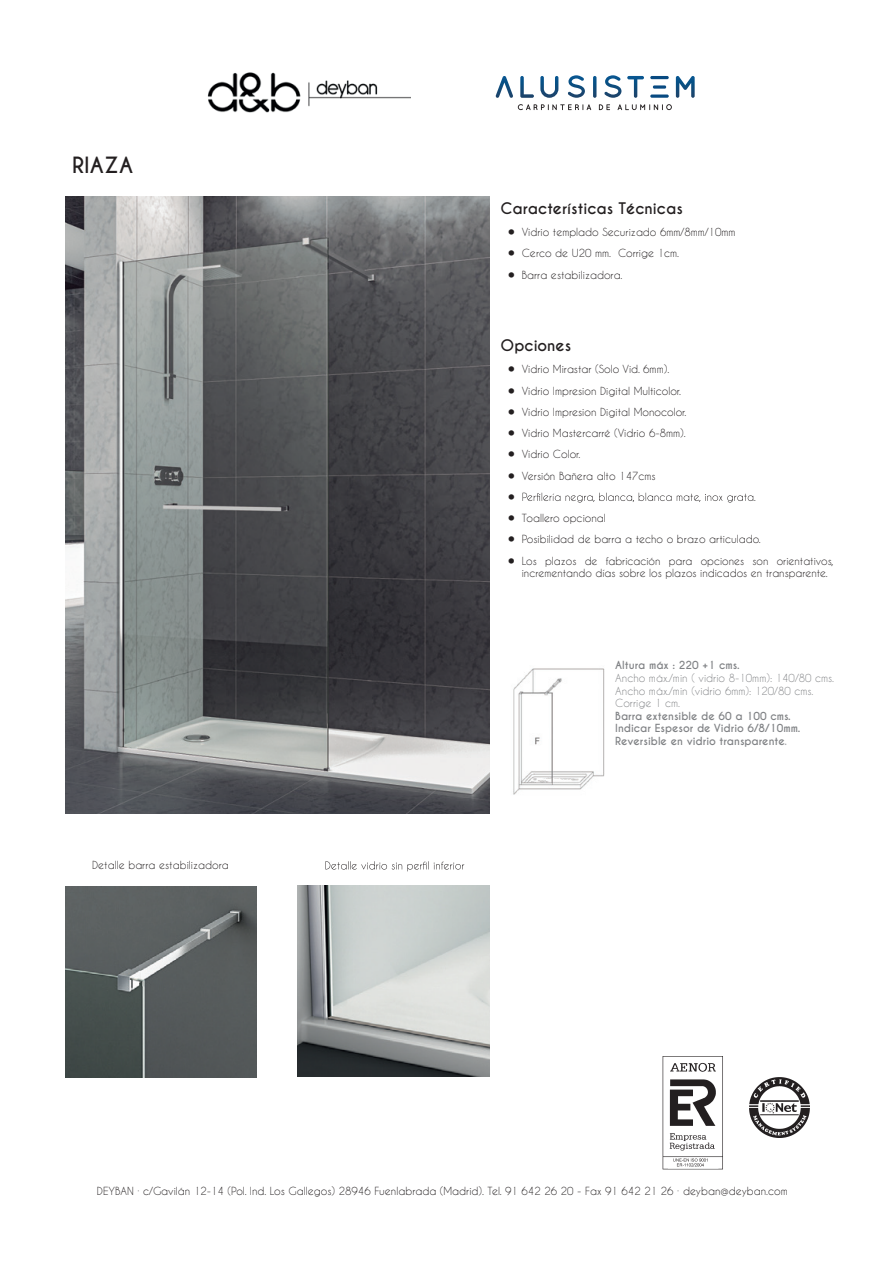
<style>
.page{position:relative;width:893px;height:1263px;background:#fff}
.page>*{position:absolute;margin:0;border:0;box-sizing:border-box;transform-origin:0 0}
.t1{font:36px "Caviar Dreams";color:#231f20}
.t2{font:700 21px "Caviar Dreams";color:#231f20}
.t3{font:700 15px "Caviar Dreams";color:#231f20}
.t4{font:10.5px/12.6px "Caviar Dreams";color:#231f20}
.t5{font:700 10.5px/12.6px "Caviar Dreams";color:#808285}
.t6{font:10.5px/12.6px "Caviar Dreams";color:#808285}
.s1{font-size:36px}
.s2{color:#a8a9ad}
</style>
<div class="page">
<img style="left:749px;top:1077px;width:60px;height:61px">
<img style="left:663px;top:1056px;width:60px;height:113px">
<img style="left:65px;top:196px;width:424px;height:617px">
<img style="left:65px;top:886px;width:192px;height:191px">
<img style="left:298px;top:885px;width:191px;height:192px">
<svg style="left:325px;top:861px;width:139px;height:10px"></svg>
<svg style="left:523px;top:493px;width:232px;height:9px"></svg>
<img style="left:513px;top:668px;width:92px;height:127px">
<img style="left:207px;top:72px;width:204px;height:41px">
<svg style="left:495px;top:76px;width:18px;height:22px"></svg>
<svg style="left:520px;top:76px;width:14px;height:22px"></svg>
<svg style="left:540px;top:76px;width:18px;height:22px"></svg>
<svg style="left:568px;top:75px;width:17px;height:23px"></svg>
<svg style="left:593px;top:76px;width:3px;height:22px"></svg>
<svg style="left:604px;top:75px;width:17px;height:23px"></svg>
<svg style="left:627px;top:76px;width:17px;height:22px"></svg>
<svg style="left:676px;top:76px;width:19px;height:22px"></svg>
<svg style="left:518px;top:104px;width:73px;height:6px"></svg>
<svg style="left:599px;top:104px;width:11px;height:6px"></svg>
<svg style="left:617px;top:104px;width:55px;height:6px"></svg>
<hr style="left:650px;top:76px;width:19px;height:3px;background:#084a81;border-radius:2px">
<svg style="left:653px;top:85px;width:13px;height:4px"></svg>
<hr style="left:650px;top:95px;width:19px;height:3px;background:#084a81;border-radius:2px">
<h2 class="t2" style="left:72px;top:152px;width:62px">RIAZA</h2>
<p class="t4" style="left:92px;top:859px;width:138px">Detalle barra estabilizadora</p>
<h3 class="t3" style="left:501px;top:199px;width:184px">Características Técnicas</h3>
<p class="t4" style="left:505px;top:226px;width:232px"><span class="s1">•</span> Vidrio templado Securizado 6mm/8mm/10mm</p>
<p class="t4" style="left:505px;top:247px;width:176px"><span class="s1">•</span> Cerco de U20 mm. Corrige 1cm.</p>
<p class="t4" style="left:505px;top:268px;width:119px"><span class="s1">•</span> Barra estabilizadora.</p>
<h3 class="t3" style="left:501px;top:336px;width:72px">Opciones</h3>
<p class="t4" style="left:505px;top:363px;width:166px"><span class="s1">•</span> Vidrio Mirastar (Solo Vid. 6mm).</p>
<p class="t4" style="left:505px;top:384px;width:178px"><span class="s1">•</span> Vidrio Impresion Digital Multicolor.</p>
<p class="t4" style="left:505px;top:405px;width:183px"><span class="s1">•</span> Vidrio Impresion Digital Monocolor.</p>
<p class="t4" style="left:505px;top:427px;width:182px"><span class="s1">•</span> Vidrio Mastercarré (Vidrio 6-8mm).</p>
<p class="t4" style="left:505px;top:448px;width:77px"><span class="s1">•</span> Vidrio Color.</p>
<p class="t4" style="left:505px;top:469px;width:152px"><span class="s1">•</span> Versión Bañera alto 147cms</p>
<h1 class="t1" style="left:505px;top:475px;width:15px">•</h1>
<p class="t4" style="left:505px;top:512px;width:103px"><span class="s1">•</span> Toallero opcional</p>
<p class="t4" style="left:505px;top:533px;width:258px"><span class="s1">•</span> Posibilidad de barra a techo o brazo articulado.</p>
<p class="t4" style="left:522px;top:554px;width:313px;text-indent:-17px"><span class="s1">•</span> Los plazos de fabricación para opciones son orientativos, incrementando días sobre los plazos indicados en transparente.</p>
<p class="t5" style="left:615px;top:659px;width:126px">Altura máx : 220 +1 cms.</p>
<p class="t6" style="left:615px;top:672px;width:220px">Ancho máx./min ( vidrio 8-10mm): 140/80 cms.<br>Ancho máx./min (vidrio 6mm): 120/80 cms.<br>Corrige 1 cm.</p>
<p class="t5" style="left:615px;top:710px;width:187px">Barra extensible de 60 a 100 cms.<br>Indicar Espesor de Vidrio 6/8/10mm.<br>Reversible en vidrio transparente<span class="s2">.</span></p>
<p class="t4" style="left:97px;top:1185px;width:692px">DEYBAN · c/Gavilán 12-14 (Pol. Ind. Los Gallegos) 28946 Fuenlabrada (Madrid). Tel. 91 642 26 20 - Fax 91 642 21 26 · deyban@deyban.com</p>
</div>
